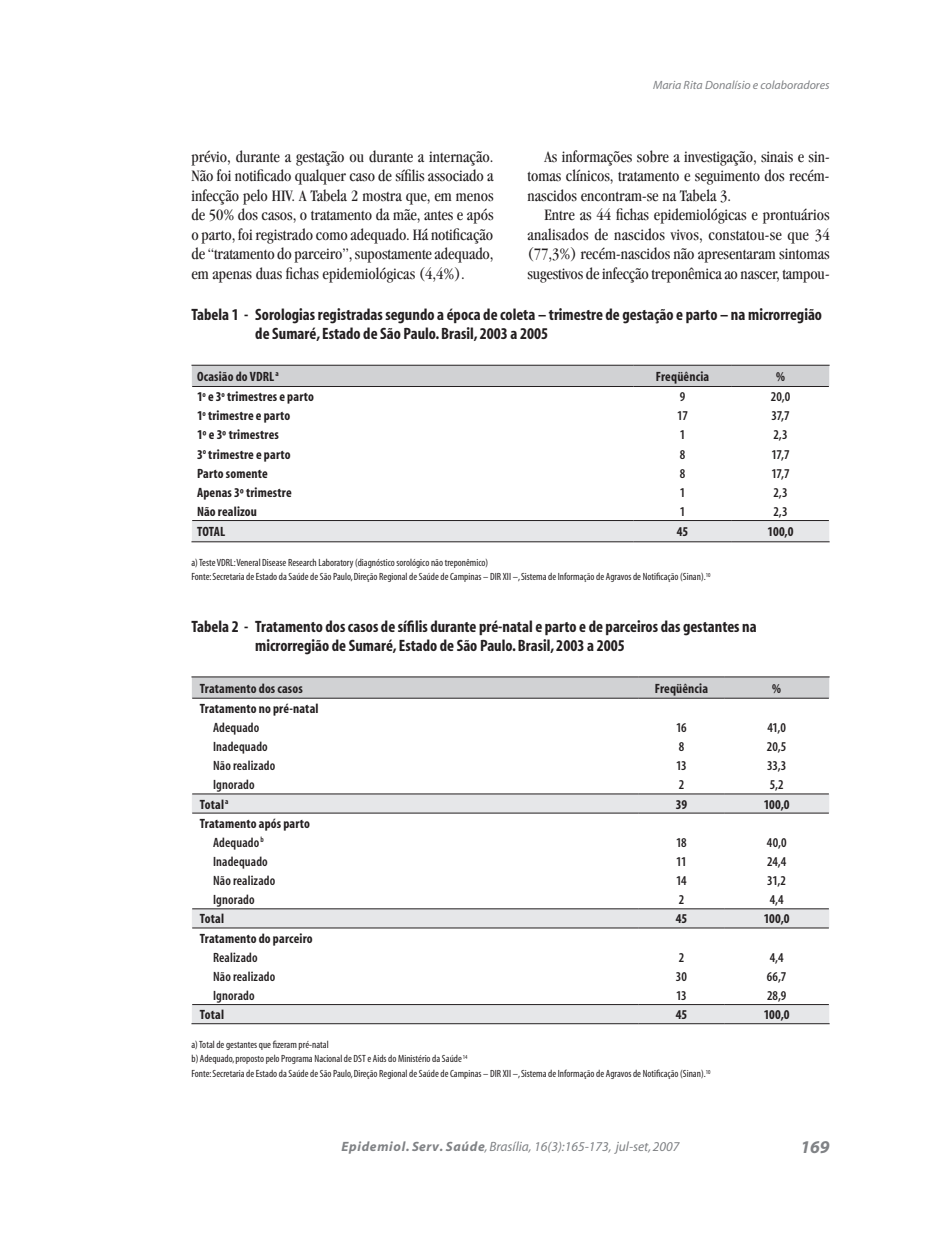
<style>
.page{position:relative;width:936px;height:1234px;background:#fff}
.page>*{position:absolute;margin:0;border:0;box-sizing:border-box;transform-origin:0 0}
.t1{font:italic 700 18px "Myriad";color:#808285}
.t2{font:condensed 16.5px/19.5px "Garamond";color:#231f20;text-align:justify}
.t3{font:700 condensed 16.5px/19.5px "Myriad";color:#231f20}
.t4{font:700 condensed 13.5px/19.2px "Myriad";letter-spacing:.01em;color:#231f20}
.t5{font:600 condensed 13.5px "Myriad";letter-spacing:.01em;color:#231f20}
.t6{font:italic 13.5px "Myriad";color:#808285}
.t7{font:italic 12px "Myriad";color:#808285}
.t8{font:condensed 10.5px/14.7px "Myriad";color:#231f20}
.s1{font-weight:600}
.s2{font-weight:700}
</style>
<div class="page">
<div style="left:192px;top:366px;width:637px;height:20px;background:#d1d2d4"></div>
<div style="left:192px;top:520px;width:637px;height:21px;background:#e6e7e9"></div>
<hr style="left:191px;top:365px;width:442px;height:1px;background:#231f20">
<hr style="left:633px;top:365px;width:98px;height:1px;background:#231f20">
<hr style="left:731px;top:365px;width:98px;height:1px;background:#231f20">
<hr style="left:192px;top:386px;width:441px;height:1px;background:#231f20">
<hr style="left:633px;top:386px;width:98px;height:1px;background:#231f20">
<hr style="left:731px;top:386px;width:97px;height:1px;background:#231f20">
<hr style="left:191px;top:541px;width:442px;height:1px;background:#231f20">
<hr style="left:633px;top:541px;width:98px;height:1px;background:#231f20">
<hr style="left:731px;top:541px;width:98px;height:1px;background:#231f20">
<hr style="left:192px;top:520px;width:441px;height:1px;background:#231f20">
<hr style="left:633px;top:520px;width:98px;height:1px;background:#231f20">
<hr style="left:731px;top:520px;width:97px;height:1px;background:#231f20">
<div style="left:192px;top:677px;width:637px;height:21px;background:#d1d2d4"></div>
<svg style="left:192px;top:793px;width:637px;height:230px"></svg>
<hr style="left:191px;top:676px;width:447px;height:1px;background:#231f20">
<hr style="left:638px;top:676px;width:86px;height:1px;background:#231f20">
<hr style="left:724px;top:676px;width:105px;height:1px;background:#231f20">
<hr style="left:192px;top:697px;width:446px;height:1px;background:#231f20">
<hr style="left:638px;top:697px;width:86px;height:1px;background:#231f20">
<hr style="left:724px;top:697px;width:104px;height:1px;background:#231f20">
<hr style="left:191px;top:1023px;width:447px;height:1px;background:#231f20">
<hr style="left:638px;top:1023px;width:86px;height:1px;background:#231f20">
<hr style="left:724px;top:1023px;width:105px;height:1px;background:#231f20">
<hr style="left:192px;top:793px;width:446px;height:1px;background:#231f20">
<hr style="left:638px;top:793px;width:86px;height:1px;background:#231f20">
<hr style="left:724px;top:793px;width:104px;height:1px;background:#231f20">
<hr style="left:192px;top:812px;width:446px;height:1px;background:#231f20">
<hr style="left:638px;top:812px;width:86px;height:1px;background:#231f20">
<hr style="left:724px;top:812px;width:104px;height:1px;background:#231f20">
<hr style="left:192px;top:908px;width:446px;height:1px;background:#231f20">
<hr style="left:638px;top:908px;width:86px;height:1px;background:#231f20">
<hr style="left:724px;top:908px;width:104px;height:1px;background:#231f20">
<hr style="left:192px;top:927px;width:446px;height:1px;background:#231f20">
<hr style="left:638px;top:927px;width:86px;height:1px;background:#231f20">
<hr style="left:724px;top:927px;width:104px;height:1px;background:#231f20">
<hr style="left:192px;top:1003px;width:446px;height:1px;background:#231f20">
<hr style="left:638px;top:1003px;width:86px;height:1px;background:#231f20">
<hr style="left:724px;top:1003px;width:104px;height:1px;background:#231f20">
<p class="t7" style="left:653px;top:79px;width:178px">Maria Rita Donalísio e colaboradores</p>
<p class="t2" style="left:191px;top:147px;width:303px">prévio, durante a gestação ou durante a internação.<br>Não foi notificado qualquer caso de sífilis associado a infecção pelo HIV. A Tabela 2 mostra que, em menos de 50% dos casos, o tratamento da mãe, antes e após o parto, foi registrado como adequado. Há notificação de “tratamento do parceiro”, supostamente adequado, em apenas duas fichas epidemiológicas (4,4%).</p>
<p class="t2" style="left:527px;top:147px;width:303px;text-indent:17px">As informações sobre a investigação, sinais e sin&shy;tomas clínicos, tratamento e seguimento dos recém&shy;nascidos encontram-se na Tabela 3.</p>
<p class="t2" style="left:527px;top:205px;width:303px;text-indent:17px">Entre as 44 fichas epidemiológicas e prontuários analisados de nascidos vivos, constatou-se que 34 (77,3%) recém-nascidos não apresentaram sintomas sugestivos de infecção treponêmica ao nascer, tampou-</p>
<p class="t3" style="left:255px;top:305px;width:568px;text-indent:-64px">Tabela 1 - Sorologias registradas segundo a época de coleta – trimestre de gestação e parto – na microrregião de Sumaré, Estado de São Paulo. Brasil, 2003 a 2005</p>
<p class="t4" style="left:197px;top:367px;width:83px">Ocasião do VDRL <sup>a</sup></p>
<p class="t4" style="left:656px;top:367px;width:55px">Freqüência</p>
<p class="t4" style="left:776px;top:367px;width:10px">%</p>
<p class="t4" style="left:197px;top:387px;width:118px">1<sup>o</sup> e 3<sup>o</sup> trimestres e parto</p>
<p class="t5" style="left:679px;top:390px;width:7px">9</p>
<p class="t5" style="left:770px;top:390px;width:21px">20,0</p>
<p class="t4" style="left:197px;top:406px;width:95px">1<sup>o</sup> trimestre e parto</p>
<p class="t5" style="left:677px;top:409px;width:12px">17</p>
<p class="t5" style="left:771px;top:409px;width:20px">37,7</p>
<p class="t4" style="left:197px;top:426px;width:83px">1º e 3º trimestres</p>
<p class="t5" style="left:679px;top:428px;width:7px">1</p>
<p class="t5" style="left:773px;top:428px;width:16px">2,3</p>
<p class="t4" style="left:197px;top:445px;width:95px">3<sup>o</sup> trimestre e parto</p>
<p class="t5" style="left:679px;top:447px;width:7px">8</p>
<p class="t5" style="left:771px;top:447px;width:19px">17,7</p>
<p class="t4" style="left:197px;top:464px;width:72px">Parto somente</p>
<p class="t5" style="left:679px;top:466px;width:7px">8</p>
<p class="t5" style="left:771px;top:466px;width:19px">17,7</p>
<p class="t4" style="left:197px;top:483px;width:96px">Apenas 3º trimestre</p>
<p class="t5" style="left:679px;top:485px;width:7px">1</p>
<p class="t5" style="left:773px;top:485px;width:16px">2,3</p>
<p class="t4" style="left:197px;top:502px;width:61px">Não realizou</p>
<p class="t5" style="left:679px;top:504px;width:7px">1</p>
<p class="t5" style="left:773px;top:504px;width:16px">2,3</p>
<p class="t4" style="left:197px;top:522px;width:30px">TOTAL</p>
<p class="t4" style="left:676px;top:522px;width:13px">45</p>
<p class="t4" style="left:767px;top:522px;width:27px">100,0</p>
<p class="t8" style="left:191px;top:555px;width:520px">a) Teste VDRL: Veneral Disease Research Laboratory (diagnóstico sorológico não treponêmico)<br>Fonte: Secretaria de Estado da Saúde de São Paulo, Direção Regional de Saúde de Campinas – DIR XII –, Sistema de Informação de Agravos de Notificação (Sinan).<sup>10</sup></p>
<p class="t3" style="left:255px;top:616px;width:503px;text-indent:-64px">Tabela 2 - Tratamento dos casos de sífilis durante pré-natal e parto e de parceiros das gestantes na microrregião de Sumaré, Estado de São Paulo. Brasil, 2003 a 2005</p>
<p class="t4" style="left:200px;top:679px;width:104px">Tratamento dos casos</p>
<p class="t4" style="left:654px;top:679px;width:55px">Freqüência</p>
<p class="t4" style="left:772px;top:679px;width:10px">%</p>
<p class="t4" style="left:200px;top:699px;width:120px">Tratamento no pré-natal</p>
<p class="t5" style="left:213px;top:720px;width:48px">Adequado</p>
<p class="t5" style="left:676px;top:720px;width:12px">16</p>
<p class="t5" style="left:767px;top:720px;width:20px">41,0</p>
<p class="t5" style="left:213px;top:739px;width:56px">Inadequado</p>
<p class="t5" style="left:678px;top:739px;width:7px">8</p>
<p class="t5" style="left:767px;top:739px;width:21px">20,5</p>
<p class="t5" style="left:213px;top:759px;width:64px">Não realizado</p>
<p class="t5" style="left:676px;top:759px;width:12px">13</p>
<p class="t5" style="left:767px;top:759px;width:21px">33,3</p>
<p class="t5" style="left:213px;top:778px;width:43px">Ignorado</p>
<p class="t5" style="left:678px;top:778px;width:7px">2</p>
<p class="t5" style="left:769px;top:778px;width:15px">5,2</p>
<p class="t4" style="left:200px;top:794px;width:30px">Total <sup>a</sup></p>
<p class="t4" style="left:675px;top:794px;width:13px">39</p>
<p class="t4" style="left:763px;top:794px;width:27px">100,0</p>
<p class="t4" style="left:213px;top:814px;width:98px;text-indent:-13px">Tratamento após parto<br><span class="s1">Adequado</span> <sup>b</sup></p>
<p class="t5" style="left:676px;top:835px;width:12px">18</p>
<p class="t5" style="left:766px;top:835px;width:21px">40,0</p>
<p class="t5" style="left:213px;top:854px;width:56px">Inadequado</p>
<p class="t5" style="left:676px;top:854px;width:12px">11</p>
<p class="t5" style="left:767px;top:854px;width:21px">24,4</p>
<p class="t5" style="left:213px;top:873px;width:64px">Não realizado</p>
<p class="t5" style="left:676px;top:873px;width:12px">14</p>
<p class="t5" style="left:767px;top:873px;width:20px">31,2</p>
<p class="t5" style="left:213px;top:892px;width:43px">Ignorado</p>
<p class="t5" style="left:678px;top:892px;width:7px">2</p>
<p class="t5" style="left:769px;top:892px;width:16px">4,4</p>
<p class="t4" style="left:200px;top:909px;width:26px">Total</p>
<p class="t4" style="left:675px;top:909px;width:13px">45</p>
<p class="t4" style="left:763px;top:909px;width:27px">100,0</p>
<p class="t4" style="left:200px;top:928px;width:114px">Tratamento do parceiro</p>
<p class="t5" style="left:213px;top:950px;width:46px">Realizado</p>
<p class="t5" style="left:678px;top:950px;width:7px">2</p>
<p class="t5" style="left:769px;top:950px;width:16px">4,4</p>
<p class="t5" style="left:213px;top:969px;width:64px">Não realizado</p>
<p class="t5" style="left:676px;top:969px;width:12px">30</p>
<p class="t5" style="left:766px;top:969px;width:21px">66,7</p>
<p class="t5" style="left:213px;top:988px;width:43px">Ignorado</p>
<p class="t5" style="left:676px;top:988px;width:12px">13</p>
<p class="t5" style="left:767px;top:988px;width:21px">28,9</p>
<p class="t4" style="left:200px;top:1005px;width:26px">Total</p>
<p class="t4" style="left:675px;top:1005px;width:13px">45</p>
<p class="t4" style="left:763px;top:1005px;width:27px">100,0</p>
<p class="t8" style="left:191px;top:1036px;width:520px">a) Total de gestantes que fizeram pré-natal<br>b) Adequado, proposto pelo Programa Nacional de DST e Aids do Ministério da Saúde <sup>14<br></sup>Fonte: Secretaria de Estado da Saúde de São Paulo, Direção Regional de Saúde de Campinas – DIR XII –, Sistema de Informação de Agravos de Notificação (Sinan).<sup>10</sup></p>
<p class="t6" style="left:341px;top:1138px;width:339px"><span class="s2">Epidemiol. Serv. Saúde</span>, Brasília, 16(3):165-173, jul-set, 2007</p>
<p class="t1" style="left:800px;top:1137px;width:31px">169</p>
</div>
